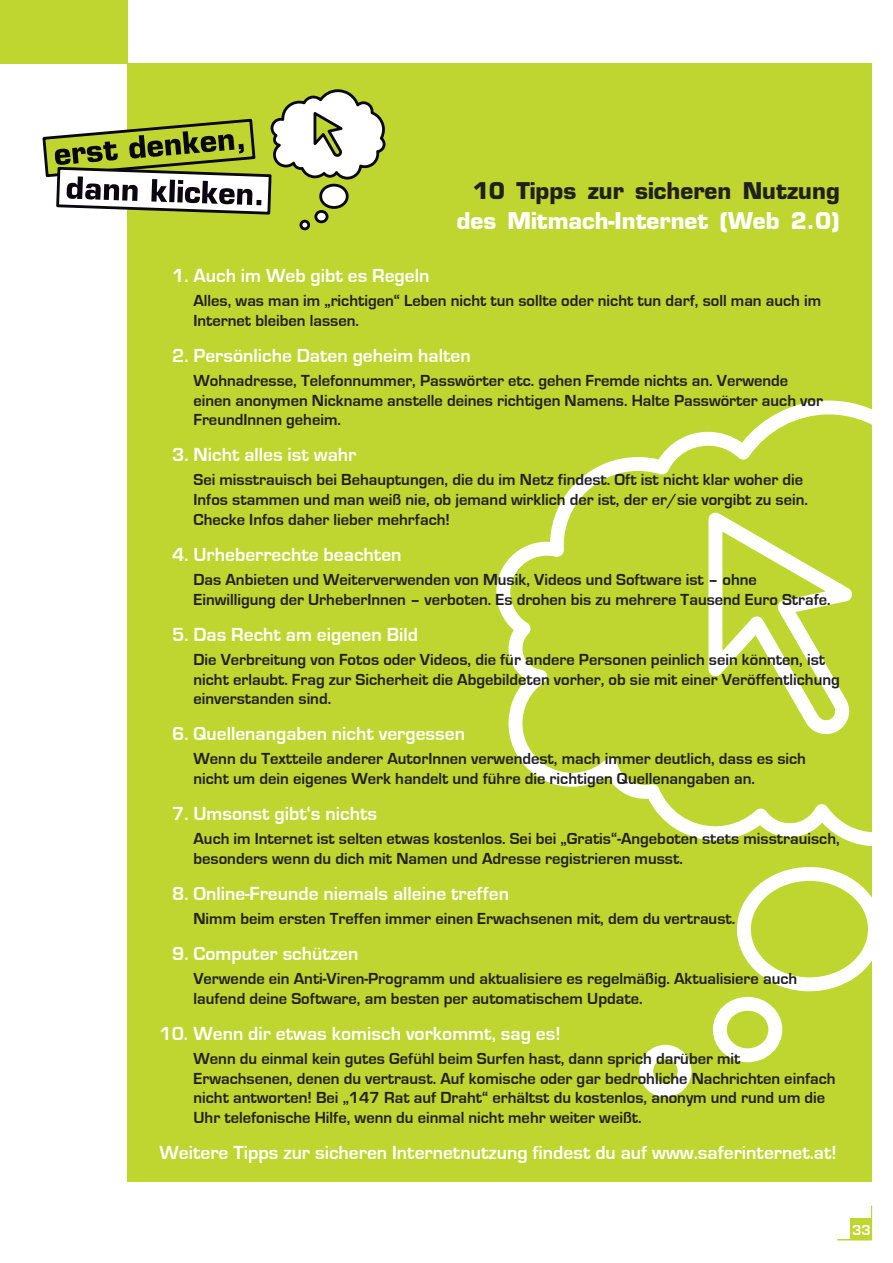
<style>
.page{position:relative;width:893px;height:1263px;background:#fff}
.page>*{position:absolute;margin:0;border:0;box-sizing:border-box;transform-origin:0 0}
.t1{font:700 22.5px "Eurostile";color:#fff}
.t2{font:700 22.5px "Eurostile";color:#221f1f}
.t3{font:700 19.5px "Eurostile";color:#fff}
.t4{font:700 16.5px/19.8px "Eurostile";color:#221f1f}
.t5{font:700 15px "Eurostile";color:#fff}
</style>
<div class="page">
<div style="left:0;top:0;width:128px;height:64px;background:#bed62f"></div>
<div style="left:128px;top:64px;width:744px;height:1118px;background:#bed62f"></div>
<svg style="left:496px;top:400px;width:376px;height:697px"></svg>
<div style="left:301px;top:221px;width:8px;height:8px;background:#fff;border-radius:50%"></div>
<div style="left:299px;top:220px;width:11px;height:10px;border:3px solid #0b0710;border-radius:50%"></div>
<div style="left:316px;top:211px;width:11px;height:11px;background:#fff;border-radius:50%"></div>
<div style="left:314px;top:210px;width:14px;height:13px;border:3px solid #0b0710;border-radius:50%"></div>
<svg style="left:42px;top:88px;width:344px;height:128px"></svg>
<hr style="left:837px;top:1239px;width:34px;height:1px;background:#bed62f">
<hr style="left:871px;top:1206px;width:1px;height:34px;background:#bed62f">
<div style="left:850px;top:1218px;width:21px;height:22px;background:#bed62f"></div>
<h1 class="t2" style="left:473px;top:177px;width:369px">10 Tipps zur sicheren Nutzung</h1>
<h1 class="t1" style="left:457px;top:207px;width:385px">des Mitmach-Internet (Web 2.0)</h1>
<p class="t3" style="left:172px;top:265px;width:259px">1. Auch im Web gibt es Regeln</p>
<p class="t4" style="left:193px;top:291px;width:629px">Alles, was man im „richtigen“ Leben nicht tun sollte oder nicht tun darf, soll man auch im<br>Internet bleiben lassen.</p>
<p class="t3" style="left:172px;top:345px;width:300px">2. Persönliche Daten geheim halten</p>
<p class="t4" style="left:193px;top:371px;width:631px">Wohnadresse, Telefonnummer, Passwörter etc. gehen Fremde nichts an. Verwende einen anonymen Nickname anstelle deines richtigen Namens. Halte Passwörter auch vor<br>FreundInnen geheim.</p>
<p class="t3" style="left:172px;top:444px;width:186px">3. Nicht alles ist wahr</p>
<p class="t4" style="left:193px;top:470px;width:616px">Sei misstrauisch bei Behauptungen, die du im Netz findest. Oft ist nicht klar woher die<br>Infos stammen und man weiß nie, ob jemand wirklich der ist, der er/sie vorgibt zu sein.<br>Checke Infos daher lieber mehrfach!</p>
<p class="t3" style="left:172px;top:544px;width:231px">4. Urheberrechte beachten</p>
<p class="t4" style="left:193px;top:570px;width:639px">Das Anbieten und Weiterverwenden von Musik, Videos und Software ist – ohne<br>Einwilligung der UrheberInnen – verboten. Es drohen bis zu mehrere Tausend Euro Strafe.</p>
<p class="t3" style="left:172px;top:624px;width:247px">5. Das Recht am eigenen Bild</p>
<p class="t4" style="left:193px;top:650px;width:648px">Die Verbreitung von Fotos oder Videos, die für andere Personen peinlich sein könnten, ist nicht erlaubt. Frag zur Sicherheit die Abgebildeten vorher, ob sie mit einer Veröffentlichung einverstanden sind.</p>
<p class="t3" style="left:172px;top:723px;width:294px">6. Quellenangaben nicht vergessen</p>
<p class="t4" style="left:193px;top:749px;width:614px">Wenn du Textteile anderer AutorInnen verwendest, mach immer deutlich, dass es sich nicht um dein eigenes Werk handelt und führe die richtigen Quellenangaben an.</p>
<p class="t3" style="left:172px;top:803px;width:206px">7. Umsonst gibt‘s nichts</p>
<p class="t4" style="left:193px;top:829px;width:648px">Auch im Internet ist selten etwas kostenlos. Sei bei „Gratis“-Angeboten stets misstrauisch, besonders wenn du dich mit Namen und Adresse registrieren musst.</p>
<p class="t3" style="left:172px;top:883px;width:338px">8. Online-Freunde niemals alleine treffen</p>
<p class="t4" style="left:193px;top:909px;width:543px">Nimm beim ersten Treffen immer einen Erwachsenen mit, dem du vertraust.</p>
<p class="t3" style="left:172px;top:943px;width:188px">9. Computer schützen</p>
<p class="t4" style="left:193px;top:969px;width:605px">Verwende ein Anti-Viren-Programm und aktualisiere es regelmäßig. Aktualisiere auch laufend deine Software, am besten per automatischem Update.</p>
<p class="t3" style="left:159px;top:1023px;width:403px">10. Wenn dir etwas komisch vorkommt, sag es!</p>
<p class="t4" style="left:193px;top:1049px;width:644px">Wenn du einmal kein gutes Gefühl beim Surfen hast, dann sprich darüber mit Erwachsenen, denen du vertraust. Auf komische oder gar bedrohliche Nachrichten einfach nicht antworten! Bei „147 Rat auf Draht“ erhältst du kostenlos, anonym und rund um die Uhr telefonische Hilfe, wenn du einmal nicht mehr weiter weißt.</p>
<p class="t3" style="left:159px;top:1142px;width:679px">Weitere Tipps zur sicheren Internetnutzung findest du auf www.saferinternet.at!</p>
<p class="t5" style="left:852px;top:1222px;width:20px">33</p>
</div>
